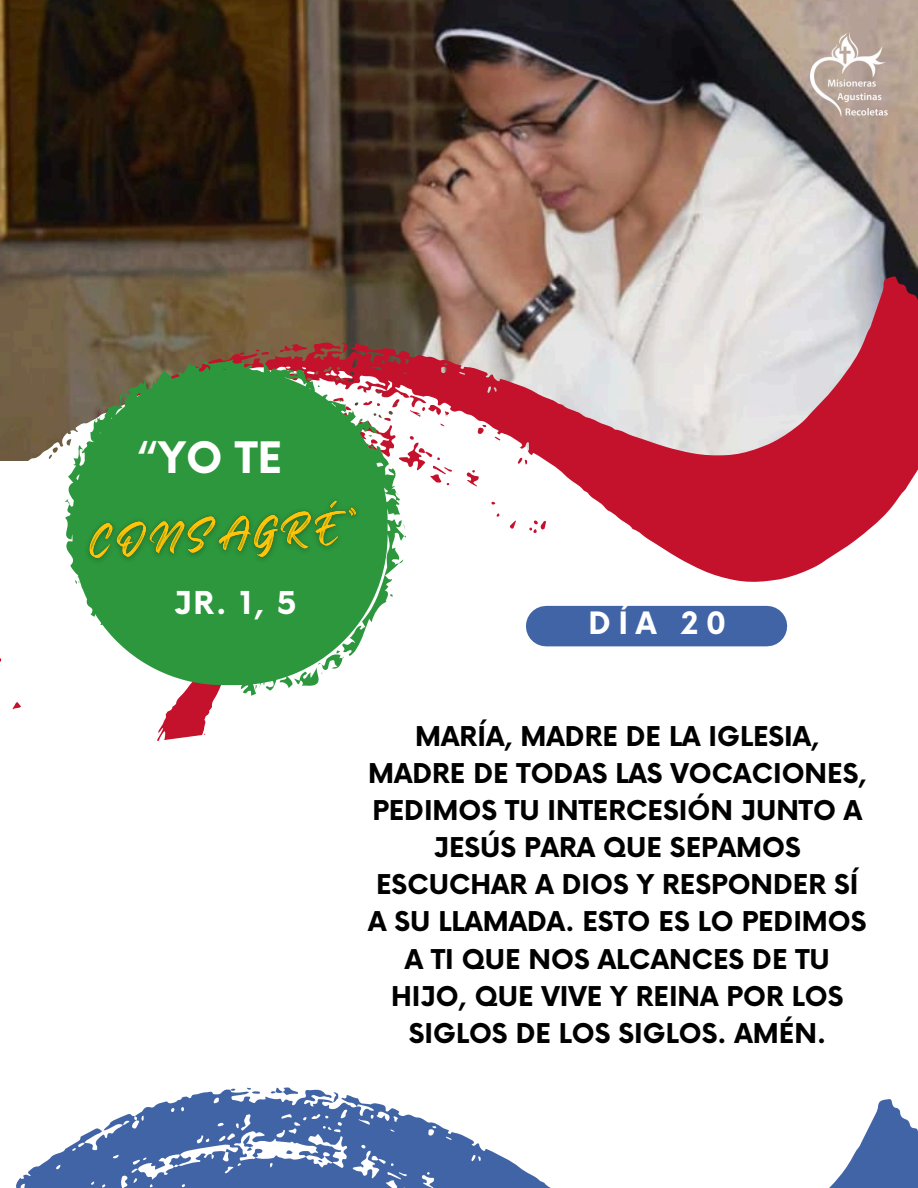
<style>
.page{position:relative;width:918px;height:1188px;background:#fff}
.page>*{position:absolute;margin:0;border:0;box-sizing:border-box;transform-origin:0 0}
.t1{font:700 42.3px "Now";color:#fff}
.t2{font:700 30.75px "Now";color:#fff}
.t3{font:700 30px "Now";color:#fff}
.t4{font:700 26.55px/37px "Now";color:#000;text-align:center}
</style>
<div class="page">
<img style="left:0;top:0;width:918px;height:246px">
<svg style="left:0;top:246px;width:918px;height:80px;background:#988679"></svg>
<svg style="left:0;top:326px;width:918px;height:415px"></svg>
<svg style="left:65px;top:359px;width:339px;height:337px;fill:#2c973d"></svg>
<svg style="left:399px;top:559px;width:5px;height:4px"></svg>
<svg style="left:402px;top:520px;width:3px;height:10px"></svg>
<svg style="left:339px;top:399px;width:4px;height:3px"></svg>
<svg style="left:302px;top:367px;width:51px;height:20px"></svg>
<svg style="left:65px;top:498px;width:4px;height:6px"></svg>
<svg style="left:75px;top:580px;width:5px;height:4px"></svg>
<svg style="left:16px;top:1089px;width:902px;height:99px"></svg>
<svg style="left:333px;top:1092px;width:5px;height:10px"></svg>
<svg style="left:247px;top:1088px;width:13px;height:6px"></svg>
<svg style="left:271px;top:1087px;width:27px;height:8px"></svg>
<svg style="left:286px;top:1150px;width:7px;height:5px"></svg>
<svg style="left:243px;top:1135px;width:20px;height:23px"></svg>
<svg style="left:169px;top:1155px;width:22px;height:12px"></svg>
<img style="left:810px;top:32px;width:79px;height:86px">
<img style="left:77px;top:490px;width:309px;height:88px">
<div style="left:546px;top:606px;width:221px;height:40px;background:#4164a6"></div>
<p class="t1" style="left:136px;top:435px;width:148px">“YO TE</p>
<p class="t2" style="left:174px;top:586px;width:124px">JR. 1, 5</p>
<h1 class="t3" style="left:589px;top:607px;width:139px">DÍA 20</h1>
<p class="t4" style="left:368px;top:720px;width:500px">MARÍA, MADRE DE LA IGLESIA,<br>MADRE DE TODAS LAS VOCACIONES,<br>PEDIMOS TU INTERCESIÓN JUNTO A<br>JESÚS PARA QUE SEPAMOS<br>ESCUCHAR A DIOS Y RESPONDER SÍ<br>A SU LLAMADA. ESTO ES LO PEDIMOS<br>A TI QUE NOS ALCANCES DE TU<br>HIJO, QUE VIVE Y REINA POR LOS<br>SIGLOS DE LOS SIGLOS. AMÉN.</p>
</div>
